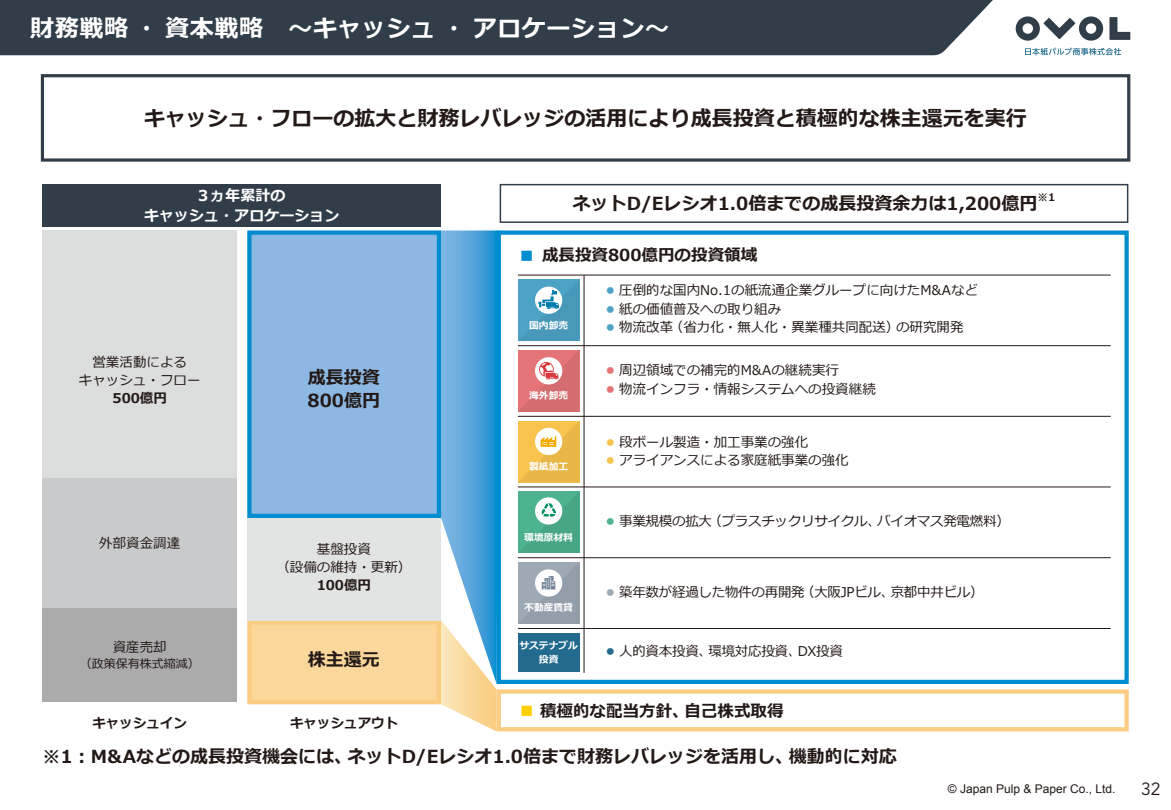
<style>
.page{position:relative;width:1171px;height:810px;background:#fff}
.page>*{position:absolute;margin:0;border:0;box-sizing:border-box;transform-origin:0 0}
.t1{font:700 24px "Meiryo";letter-spacing:.025em;color:#fff}
.t2{font:700 21px "Meiryo";color:#231916}
.t3{font:700 18px/22.5px "Meiryo";color:#231916}
.t4{font:17.55px "Avenir LT Std";color:#231916}
.t5{font:700 16.5px "Meiryo";color:#231916}
.t6{font:700 15px/19.5px "Meiryo";color:#fff;text-align:center}
.t7{font:13.5px/18px "Meiryo";color:#231916;text-align:center}
.t8{font:13.5px "Meiryo";letter-spacing:-.02em;color:#231916}
.t9{font:700 13.5px "Meiryo";color:#231916}
.t10{font:12px "Arial";color:#231916}
.t11{font:12px "Meiryo";color:#231916}
.t12{font:10.5px "Meiryo";color:#4da3c6}
.t13{font:700 10.5px "Meiryo";color:#231916}
.t14{font:10.5px "Meiryo";color:#e47478}
.t15{font:10.5px "Meiryo";color:#f8c44d}
.t16{font:10.5px "Meiryo";color:#4db28e}
.t17{font:10.5px "Meiryo";color:#9ea9b6}
.t18{font:10.5px "Meiryo";color:#236b8e}
.t19{font:700 9.75px/13.5px "Meiryo";color:#fff;text-align:center}
.s1{font-weight:400;font-size:18px;color:#008dcf}
.s2{font-weight:400;font-size:18px;color:#fdce00}
</style>
<div class="page">
<div style="left:0;top:0;width:992px;height:55px;background:#313d49"></div>
<svg style="left:1109px;top:17px;width:21px;height:23px"></svg>
<svg style="left:1015px;top:16px;width:87px;height:25px"></svg>
<svg style="left:1025px;top:48px;width:95px;height:7px"></svg>
<svg style="left:40px;top:74px;width:1091px;height:88px"></svg>
<svg style="left:441px;top:230px;width:55px;height:501px;background:#7fb7d8"></svg>
<div style="left:43px;top:184px;width:398px;height:42px;background:#313d49"></div>
<div style="left:43px;top:607px;width:194px;height:95px;background:#ababac"></div>
<div style="left:247px;top:620px;width:194px;height:84px;background:#fbd79b;border:4px solid #facd82"></div>
<div style="left:43px;top:230px;width:194px;height:268px;background:#dcdddd"></div>
<div style="left:247px;top:230px;width:194px;height:288px;background:#8cb8e3;border:4px solid #008dcf"></div>
<div style="left:247px;top:518px;width:194px;height:102px;background:#e2e3e3"></div>
<hr style="left:518px;top:275px;width:592px;height:1px;background:#231916">
<hr style="left:583px;top:275px;width:1px;height:398px;background:#231916">
<div style="left:518px;top:633px;width:61px;height:38px;background:#236b8e"></div>
<div style="left:43px;top:478px;width:194px;height:130px;background:#c9cacb"></div>
<div style="left:496px;top:230px;width:632px;height:454px;border:4px solid #008dcf"></div>
<svg style="left:518px;top:491px;width:61px;height:62px;background:#61b698"></svg>
<svg style="left:518px;top:562px;width:61px;height:62px;background:#a3adb8"></svg>
<svg style="left:518px;top:279px;width:61px;height:62px;background:#5ca6c5"></svg>
<svg style="left:518px;top:350px;width:61px;height:62px;background:#df7d81"></svg>
<svg style="left:518px;top:421px;width:61px;height:62px;background:#f1c45e"></svg>
<div style="left:496px;top:689px;width:632px;height:42px;border:4px solid #facd82"></div>
<hr style="left:518px;top:557px;width:592px;height:1px;background:#231916">
<hr style="left:518px;top:416px;width:592px;height:1px;background:#231916">
<hr style="left:518px;top:487px;width:592px;height:1px;background:#231916">
<hr style="left:518px;top:345px;width:592px;height:1px;background:#231916">
<hr style="left:518px;top:628px;width:592px;height:1px;background:#231916">
<div style="left:499px;top:184px;width:629px;height:39px;border:1px solid #313d49"></div>
<h1 class="t1" style="left:30px;top:11px;width:640px">財務戦略・資本戦略　～キャッシュ・アロケーション~</h1>
<h2 class="t2" style="left:144px;top:104px;width:884px">キャッシュ・フローの拡大と財務レバレッジの活用により成長投資と積極的な株主還元を実行</h2>
<p class="t6" style="left:144px;top:187px;width:197px">3ヵ年累計の<br>キャッシュ・アロケーション</p>
<p class="t7" style="left:79px;top:354px;width:123px">営業活動による<br>キャッシュ・フロー</p>
<p class="t9" style="left:112px;top:388px;width:56px">500億円</p>
<p class="t7" style="left:99px;top:535px;width:82px">外部資金調達</p>
<p class="t7" style="left:113px;top:638px;width:55px">資産売却</p>
<p class="t11" style="left:80px;top:656px;width:122px">（政策保有株式縮減(</p>
<p class="t9" style="left:92px;top:714px;width:96px">キャッシュイン</p>
<h3 class="t3" style="left:307px;top:367px;width:74px">成長投資<br>800億円</h3>
<p class="t7" style="left:276px;top:540px;width:136px">基盤投資<br>（設備の維持・更新(</p>
<p class="t9" style="left:316px;top:575px;width:56px">100億円</p>
<h3 class="t3" style="left:308px;top:650px;width:73px">株主還元</h3>
<p class="t9" style="left:290px;top:714px;width:109px">キャッシュアウト</p>
<p class="t13" style="left:1037px;top:190px;width:19px">※1</p>
<h3 class="t3" style="left:573px;top:193px;width:466px">ネットD/Eレシオ1.0倍までの成長投資余力は1,200億円</h3>
<p class="t5" style="left:518px;top:244px;width:241px"><span class="s1">■</span> 成長投資800億円の投資領域</p>
<p class="t7" style="left:619px;top:282px;width:360px">圧倒的な国内No.1の紙流通企業グループに向けたM&amp;Aなど</p>
<p class="t12" style="left:605px;top:283px;width:12px">●</p>
<p class="t19" style="left:529px;top:319px;width:41px">国内卸売</p>
<p class="t19" style="left:529px;top:389px;width:41px">海外卸売</p>
<p class="t19" style="left:529px;top:460px;width:41px">製紙加工</p>
<p class="t19" style="left:524px;top:531px;width:50px">環境原材料</p>
<p class="t19" style="left:524px;top:602px;width:50px">不動産賃貸</p>
<p class="t19" style="left:519px;top:639px;width:60px">サステナブル投資</p>
<p class="t7" style="left:619px;top:301px;width:164px">紙の価値普及への取り組み</p>
<p class="t12" style="left:605px;top:302px;width:12px">●</p>
<p class="t7" style="left:669px;top:319px;width:231px">（省力化・無人化・異業種共同配送）</p>
<p class="t7" style="left:619px;top:319px;width:55px">物流改革</p>
<p class="t7" style="left:895px;top:319px;width:69px">の研究開発</p>
<p class="t12" style="left:605px;top:320px;width:12px">●</p>
<p class="t7" style="left:619px;top:362px;width:221px">周辺領域での補完的M&amp;Aの継続実行</p>
<p class="t14" style="left:605px;top:363px;width:12px">●</p>
<p class="t7" style="left:619px;top:381px;width:258px">物流インフラ・情報システムへの投資継続</p>
<p class="t14" style="left:605px;top:382px;width:12px">●</p>
<p class="t7" style="left:619px;top:434px;width:191px">段ボール製造・加工事業の強化</p>
<p class="t15" style="left:605px;top:434px;width:12px">●</p>
<p class="t7" style="left:619px;top:452px;width:231px">アライアンスによる家庭紙事業の強化</p>
<p class="t15" style="left:605px;top:453px;width:12px">●</p>
<p class="t8" style="left:708px;top:512px;width:174px">（プラスチックリサイクル、</p>
<p class="t8" style="left:877px;top:512px;width:134px">バイオマス発電燃料(</p>
<p class="t8" style="left:619px;top:512px;width:94px">事業規模の拡大</p>
<p class="t16" style="left:605px;top:514px;width:12px">●</p>
<p class="t7" style="left:801px;top:584px;width:95px">（大阪JPビル、</p>
<p class="t7" style="left:890px;top:584px;width:94px">京都中井ビル(</p>
<p class="t8" style="left:619px;top:582px;width:187px">築年数が経過した物件の再開発</p>
<p class="t17" style="left:605px;top:584px;width:12px">●</p>
<p class="t7" style="left:619px;top:642px;width:94px">人的資本投資、</p>
<p class="t7" style="left:708px;top:642px;width:94px">環境対応投資、</p>
<p class="t7" style="left:797px;top:642px;width:47px">DX投資</p>
<p class="t18" style="left:605px;top:643px;width:12px">●</p>
<p class="t5" style="left:518px;top:699px;width:172px"><span class="s2">■</span> 積極的な配当方針、</p>
<p class="t5" style="left:684px;top:699px;width:100px">自己株式取得</p>
<h3 class="t3" style="left:347px;top:746px;width:447px">ネットD/Eレシオ1.0倍まで財務レバレッジを活用し、</h3>
<h3 class="t3" style="left:43px;top:746px;width:311px">※1：M&amp;Aなどの成長投資機会には、</h3>
<h3 class="t3" style="left:788px;top:746px;width:109px">機動的に対応</h3>
<p class="t10" style="left:947px;top:781px;width:169px">© Japan Pulp &amp; Paper Co., Ltd.</p>
<p class="t4" style="left:1140px;top:778px;width:21px">32</p>
</div>
